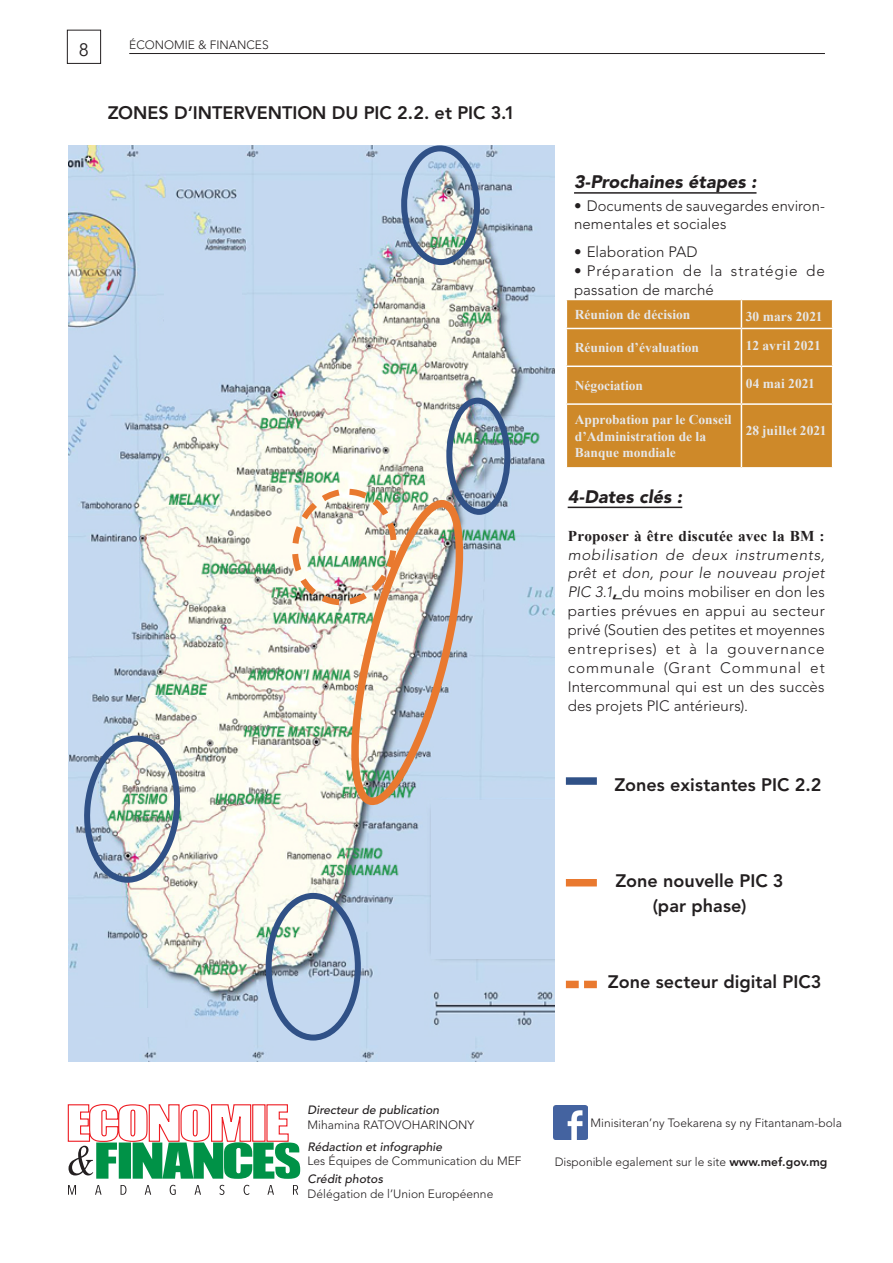
<style>
.page{position:relative;width:893px;height:1263px;background:#fff}
.page>*{position:absolute;margin:0;border:0;box-sizing:border-box;transform-origin:0 0}
.TITRE_avec_puce_et_S{font:800 18px "Avenir LT Std";color:#231f20}
.ALT_Std_95_B_Obl{font:italic 900 18px "Avenir LT Std";letter-spacing:.005em;color:#231f20}
.t1{font:18px "Avenir";color:#231f20}
.Courant{font:300 15px/18.9px "Avenir LT Std";letter-spacing:.01em;color:#231f20}
.Courant-2{font:300 15px/18.9px "Avenir LT Std";letter-spacing:.05em;color:#231f20}
.Table_Paragraph{font:700 13.5px/16.2px "Times New Roman";color:#e6e7e8}
.Courant-3{font:700 13.5px "Times New Roman";letter-spacing:.01em;color:#e6e7e8}
.t2{font:300 12px "Avenir LT Std";color:#231f20}
.t3{font:italic 500 12px "Avenir LT Std";color:#231f20}
.s1{font-family:"Times New Roman";font-weight:700}
.s2{font-style:italic}
.s3{font-weight:900;font-style:italic}
.s4{font-weight:800}
</style>
<div class="page">
<div style="left:67px;top:30px;width:34px;height:34px;border:1px solid #231f20"></div>
<hr style="left:129px;top:53px;width:696px;height:1px;background:#231f20">
<img style="left:68px;top:145px;width:487px;height:916px">
<div style="left:431px;top:800px;width:124px;height:159px;background:#c4d8f0"></div>
<div style="left:68px;top:1008px;width:116px;height:29px;background:#c4d8f0"></div>
<div style="left:164px;top:273px;width:78px;height:87px;background:#c4d8f0"></div>
<hr style="left:574px;top:192px;width:182px;height:2px;background:#231f20">
<div style="left:567px;top:300px;width:265px;height:167px;background:#ce8929"></div>
<svg style="left:741px;top:300px;width:1px;height:28px"></svg>
<hr style="left:566px;top:328px;width:175px;height:1px;background:#fff">
<hr style="left:741px;top:328px;width:92px;height:1px;background:#fff">
<hr style="left:741px;top:329px;width:1px;height:36px;background:#fff">
<hr style="left:566px;top:365px;width:175px;height:2px;background:#fff">
<hr style="left:741px;top:365px;width:92px;height:2px;background:#fff">
<hr style="left:741px;top:367px;width:1px;height:36px;background:#fff">
<hr style="left:566px;top:403px;width:175px;height:2px;background:#fff">
<hr style="left:741px;top:403px;width:92px;height:2px;background:#fff">
<hr style="left:741px;top:405px;width:1px;height:62px;background:#fff">
<hr style="left:568px;top:507px;width:114px;height:1px;background:#231f20">
<div style="left:566px;top:777px;width:31px;height:8px;background:#305187"></div>
<div style="left:566px;top:879px;width:31px;height:7px;background:#e9792f"></div>
<svg style="left:566px;top:981px;width:31px;height:7px"></svg>
<svg style="left:68px;top:1185px;width:230px;height:10px"></svg>
<svg style="left:67px;top:1104px;width:233px;height:75px"></svg>
<div style="left:266px;top:893px;width:95px;height:147px;border:6px solid #305187;border-radius:50%"></div>
<img style="left:77px;top:729px;width:110px;height:157px">
<img style="left:289px;top:395px;width:224px;height:415px">
<img style="left:399px;top:145px;width:83px;height:123px">
<img style="left:553px;top:1105px;width:34px;height:34px">
<p class="t1" style="left:79px;top:39px;width:12px">8</p>
<p class="t2" style="left:129px;top:38px;width:141px">ÉCONOMIE &amp; FINANCES</p>
<p class="TITRE_avec_puce_et_S" style="left:108px;top:103px;width:409px">ZONES D’INTERVENTION DU PIC 2.2. et PIC 3.1</p>
<p class="ALT_Std_95_B_Obl" style="left:574px;top:171px;width:184px">3-Prochaines étapes :</p>
<p class="Courant" style="left:574px;top:197px;width:252px;line-height:18px">• Documents de sauvegardes environ&shy;nementales et sociales</p>
<p class="Courant" style="left:574px;top:242px;width:125px">• Elaboration PAD</p>
<p class="Courant-2" style="left:574px;top:261px;width:252px">• Préparation de la stratégie de passation de marché</p>
<p class="Table_Paragraph" style="left:575px;top:306px;width:117px">Réunion de décision</p>
<p class="Courant-3" style="left:746px;top:307px;width:78px">30 mars 2021</p>
<p class="Table_Paragraph" style="left:575px;top:339px;width:126px">Réunion d’évaluation</p>
<p class="Courant-3" style="left:746px;top:336px;width:77px">12 avril 2021</p>
<p class="Table_Paragraph" style="left:575px;top:377px;width:70px">Négociation</p>
<p class="Courant-3" style="left:746px;top:374px;width:71px">04 mai 2021</p>
<p class="Table_Paragraph" style="left:575px;top:411px;width:158px">Approbation par le Conseil d’Administration de la<br>Banque mondiale</p>
<p class="Courant-3" style="left:746px;top:420px;width:82px">28 juillet 2021</p>
<p class="ALT_Std_95_B_Obl" style="left:568px;top:486px;width:116px">4-Dates clés :</p>
<p class="Courant" style="left:568px;top:526px;width:259px;text-align:justify"><span class="s1">Proposer à être discutée avec la BM : </span><span class="s2">mobilisation de deux instruments, prêt et don, pour le nouveau projet PIC 3.1</span><span class="s3">,</span> du moins mobiliser en don les parties prévues en appui au secteur privé (Soutien des petites et moyennes entreprises) et à la gouvernance communale (Grant Communal et Intercommunal qui est un des succès des projets PIC antérieurs).</p>
<p class="TITRE_avec_puce_et_S" style="left:614px;top:774px;width:209px">Zones existantes PIC 2.2</p>
<p class="TITRE_avec_puce_et_S" style="left:615px;top:870px;width:170px">Zone nouvelle PIC 3</p>
<p class="TITRE_avec_puce_et_S" style="left:653px;top:895px;width:95px">(par phase)</p>
<p class="TITRE_avec_puce_et_S" style="left:608px;top:971px;width:215px">Zone secteur digital PIC3</p>
<p class="t3" style="left:308px;top:1103px;width:133px">Directeur de publication</p>
<p class="t2" style="left:308px;top:1117px;width:168px">Mihamina RATOVOHARINONY</p>
<p class="t3" style="left:308px;top:1140px;width:136px">Rédaction et infographie</p>
<p class="t2" style="left:308px;top:1154px;width:215px">Les Équipes de Communication du MEF</p>
<p class="t3" style="left:308px;top:1172px;width:77px">Crédit photos</p>
<p class="t2" style="left:308px;top:1186px;width:187px">Délégation de l’Union Européenne</p>
<p class="t2" style="left:591px;top:1115px;width:253px">Minisiteran’ny Toekarena sy ny Fitantanam-bola</p>
<p class="t2" style="left:555px;top:1155px;width:274px">Disponible egalement sur le site <span class="s4">www.mef.gov.mg</span></p>
</div>
